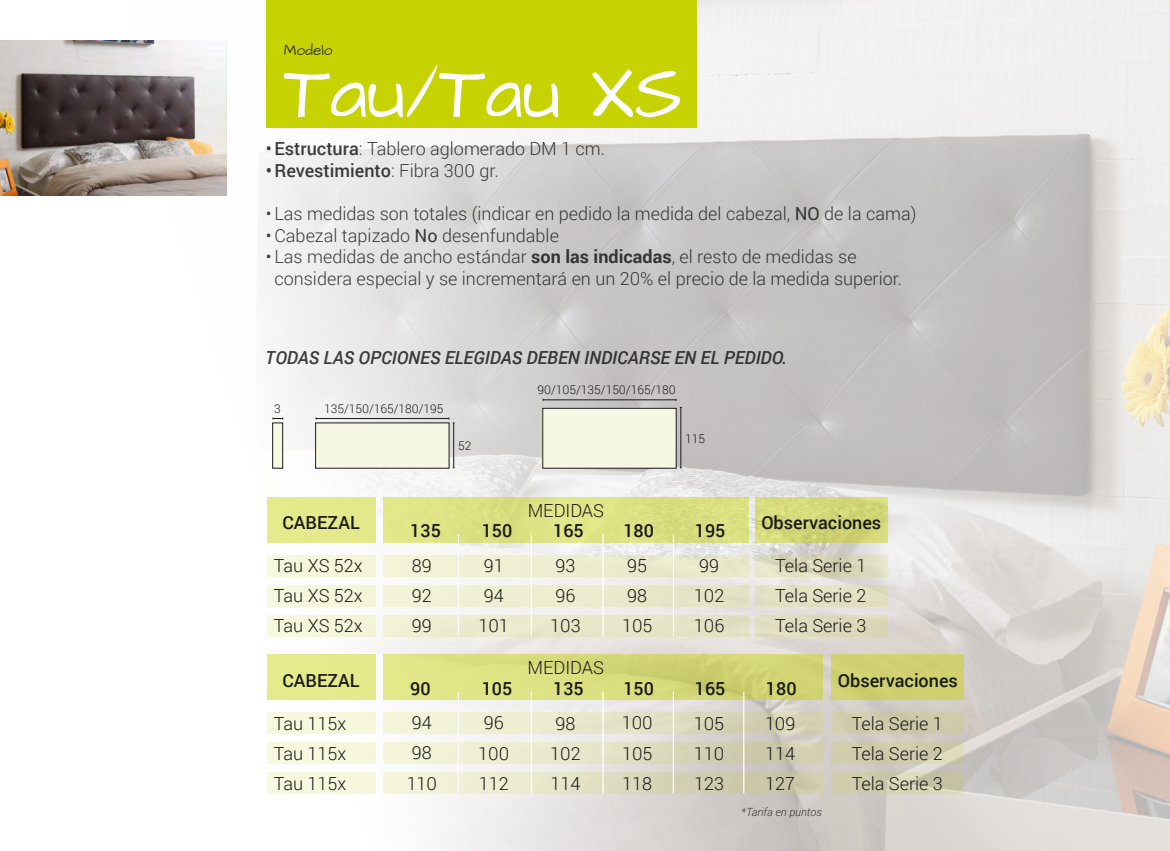
<style>
.page{position:relative;width:1170px;height:851px;background:#fff}
.page>*{position:absolute;margin:0;border:0;box-sizing:border-box;transform-origin:0 0}
.t1{font:78px "Architects Daughter";color:#fff;scale:.95 1}
.t2{font:300 18px/30px "Roboto";color:#1a1a18;text-align:justify}
.t3{font:500 18px "Roboto";color:#1a1a18}
.t4{font:italic 500 18px "Roboto";color:#1a1a18}
.t5{font:15.38px "Architects Daughter";color:#1a1a18}
.t6{font:300 12px "Roboto";color:#1a1a18}
.t7{font:italic 300 11.25px "Roboto";color:#1a1a18}
.s1{font-weight:400}
.s2{font-weight:500}
.s3{font-weight:300}
.s4{font-weight:700}
</style>
<div class="page">
<img style="left:259px;top:0;width:910px;height:850px">
<div style="left:266px;top:0;width:430px;height:128px;background:#c7d300"></div>
<div style="left:267px;top:497px;width:108px;height:45px;background:#e4e98b"></div>
<svg style="left:754px;top:497px;width:133px;height:45px;background:#d2d678"></svg>
<div style="left:383px;top:497px;width:365px;height:45px;background:#dde284"></div>
<div style="left:267px;top:614px;width:108px;height:22px;background:#f6f7dc"></div>
<div style="left:754px;top:614px;width:133px;height:22px;background:#dddabc"></div>
<div style="left:383px;top:614px;width:365px;height:22px;background:#e8e7ca"></div>
<div style="left:267px;top:585px;width:108px;height:21px;background:#f6f7db"></div>
<div style="left:754px;top:585px;width:133px;height:21px;background:#e2e0c3"></div>
<div style="left:383px;top:585px;width:365px;height:21px;background:#ededd0"></div>
<div style="left:267px;top:555px;width:108px;height:21px;background:#f6f7dc"></div>
<svg style="left:754px;top:555px;width:133px;height:21px;background:#d9d8ba"></svg>
<div style="left:383px;top:555px;width:365px;height:21px;background:#eeedd1"></div>
<hr style="left:457px;top:534px;width:2px;height:102px;background:#fff">
<hr style="left:602px;top:534px;width:1px;height:102px;background:#fff">
<hr style="left:672px;top:534px;width:2px;height:102px;background:#fff">
<hr style="left:530px;top:534px;width:2px;height:102px;background:#fff">
<div style="left:267px;top:654px;width:108px;height:45px;background:#e5ea8c"></div>
<div style="left:831px;top:654px;width:133px;height:45px;background:#cfd06f"></div>
<div style="left:383px;top:654px;width:439px;height:45px;background:linear-gradient(to right,#e3e88a,#ccce6d)"></div>
<div style="left:267px;top:772px;width:108px;height:21px;background:#f7f9de"></div>
<svg style="left:831px;top:772px;width:133px;height:21px;background:#cecbad"></svg>
<div style="left:383px;top:772px;width:439px;height:21px;background:linear-gradient(to right,#f8fadf,#c4c1a3)"></div>
<div style="left:267px;top:742px;width:108px;height:21px;background:#f7f9de"></div>
<svg style="left:831px;top:742px;width:133px;height:21px;background:#d0ccad"></svg>
<div style="left:383px;top:742px;width:439px;height:21px;background:linear-gradient(to right,#f9fadf,#cac6a8)"></div>
<div style="left:267px;top:712px;width:108px;height:21px;background:#f7f9de"></div>
<div style="left:831px;top:712px;width:133px;height:21px;background:#cfcaaa"></div>
<div style="left:383px;top:712px;width:439px;height:21px;background:linear-gradient(to right,#f8f9de,#d1cdaf)"></div>
<hr style="left:457px;top:691px;width:2px;height:102px;background:#fff">
<hr style="left:602px;top:691px;width:1px;height:102px;background:#fff">
<hr style="left:672px;top:691px;width:2px;height:102px;background:#fff">
<hr style="left:743px;top:691px;width:1px;height:102px;background:#fff">
<hr style="left:530px;top:691px;width:2px;height:102px;background:#fff">
<div style="left:315px;top:423px;width:134px;height:45px;background:#f7f8e4"></div>
<div style="left:542px;top:408px;width:134px;height:60px;background:#f7f8e4"></div>
<div style="left:542px;top:408px;width:134px;height:60px;border:1px solid #1a1a18"></div>
<div style="left:272px;top:423px;width:11px;height:45px;background:#f7f8e4"></div>
<div style="left:272px;top:422px;width:11px;height:46px;border:1px solid #1a1a18"></div>
<svg style="left:273px;top:417px;width:10px;height:2px"></svg>
<hr style="left:316px;top:418px;width:133px;height:1px;background:#1a1a18">
<hr style="left:543px;top:399px;width:133px;height:1px;background:#1a1a18">
<hr style="left:453px;top:423px;width:1px;height:44px;background:#1a1a18">
<svg style="left:448px;top:417px;width:6px;height:6px"></svg>
<hr style="left:680px;top:407px;width:1px;height:60px;background:#1a1a18">
<img style="left:0;top:40px;width:227px;height:156px">
<p class="t5" style="left:283px;top:40px;width:50px">Modelo</p>
<h1 class="t1" style="left:283px;top:40px;width:421px">Tau/Tau XS</h1>
<p class="t2" style="left:266px;top:134px;width:341px"><span class="s1">•</span> <span class="s2">Estructura</span>: Tablero aglomerado DM 1 cm.</p>
<p class="t3" style="left:266px;top:160px;width:234px">• Revestimiento<span class="s3">: Fibra 300 gr.</span></p>
<p class="t2" style="left:266px;top:199px;width:652px">• Las medidas son totales (indicar en pedido la medida del cabezal, <span class="s1">NO</span> de la cama)</p>
<p class="t2" style="left:266px;top:220px;width:294px">• Cabezal tapizado <span class="s1">No</span> desenfundable</p>
<p class="t2" style="left:274px;top:246px;width:629px;line-height:21.6px;text-indent:-9px">• Las medidas de ancho estándar <span class="s4">son las indicadas</span>, el resto de medidas se considera especial y se incrementará en un 20% el precio de la medida superior.</p>
<p class="t4" style="left:266px;top:347px;width:522px">TODAS LAS OPCIONES ELEGIDAS DEBEN INDICARSE EN EL PEDIDO.</p>
<p class="t6" style="left:274px;top:402px;width:8px">3</p>
<p class="t6" style="left:324px;top:402px;width:121px">135/150/165/180/195</p>
<p class="t6" style="left:458px;top:439px;width:15px">52</p>
<p class="t6" style="left:537px;top:383px;width:140px">90/105/135/150/165/180</p>
<p class="t6" style="left:685px;top:432px;width:21px">115</p>
<p class="t3" style="left:282px;top:512px;width:79px">CABEZAL</p>
<p class="t2" style="left:274px;top:551px;width:90px">Tau XS 52x Tau XS 52x Tau XS 52x</p>
<p class="t2" style="left:527px;top:496px;width:78px">MEDIDAS</p>
<p class="t3" style="left:481px;top:520px;width:32px">150</p>
<p class="t3" style="left:623px;top:520px;width:32px">180</p>
<p class="t2" style="left:478px;top:551px;width:32px;text-align:left">91<br>94<br>101</p>
<p class="t2" style="left:693px;top:551px;width:32px;text-align:left">99<br>102<br>106</p>
<p class="t3" style="left:553px;top:520px;width:32px">165</p>
<p class="t3" style="left:694px;top:520px;width:32px">195</p>
<p class="t2" style="left:550px;top:551px;width:32px;text-align:left">93<br>96<br>103</p>
<p class="t3" style="left:410px;top:520px;width:32px">135</p>
<p class="t2" style="left:412px;top:551px;width:21px">89<br>92<br>99</p>
<p class="t2" style="left:622px;top:551px;width:32px;text-align:left">95<br>98<br>105</p>
<p class="t3" style="left:761px;top:512px;width:121px">Observaciones</p>
<p class="t2" style="left:775px;top:551px;width:93px">Tela Serie 1<br>Tela Serie 2<br>Tela Serie 3</p>
<p class="t3" style="left:282px;top:669px;width:79px">CABEZAL</p>
<p class="t2" style="left:274px;top:708px;width:74px">Tau 115x Tau 115x Tau 115x</p>
<p class="t2" style="left:527px;top:653px;width:78px">MEDIDAS</p>
<p class="t3" style="left:481px;top:677px;width:32px">105</p>
<p class="t3" style="left:623px;top:677px;width:32px">150</p>
<p class="t2" style="left:478px;top:708px;width:32px;text-align:center">96<br>100<br>112</p>
<p class="t2" style="left:693px;top:708px;width:32px">105<br>110<br>123</p>
<p class="t2" style="left:765px;top:708px;width:32px">109<br>114<br>127</p>
<p class="t3" style="left:553px;top:677px;width:32px">135</p>
<p class="t3" style="left:694px;top:677px;width:32px">165</p>
<p class="t3" style="left:766px;top:677px;width:32px">180</p>
<p class="t2" style="left:550px;top:708px;width:32px;text-align:left">98<br>102<br>114</p>
<p class="t3" style="left:410px;top:677px;width:22px">90</p>
<p class="t2" style="left:406px;top:708px;width:32px;text-align:left">94<br>98<br>110</p>
<p class="t2" style="left:621px;top:708px;width:32px">100<br>105<br>118</p>
<p class="t7" style="left:741px;top:805px;width:81px">*Tarifa en puntos</p>
<p class="t3" style="left:837px;top:669px;width:121px">Observaciones</p>
<p class="t2" style="left:851px;top:708px;width:93px">Tela Serie 1<br>Tela Serie 2<br>Tela Serie 3</p>
</div>
